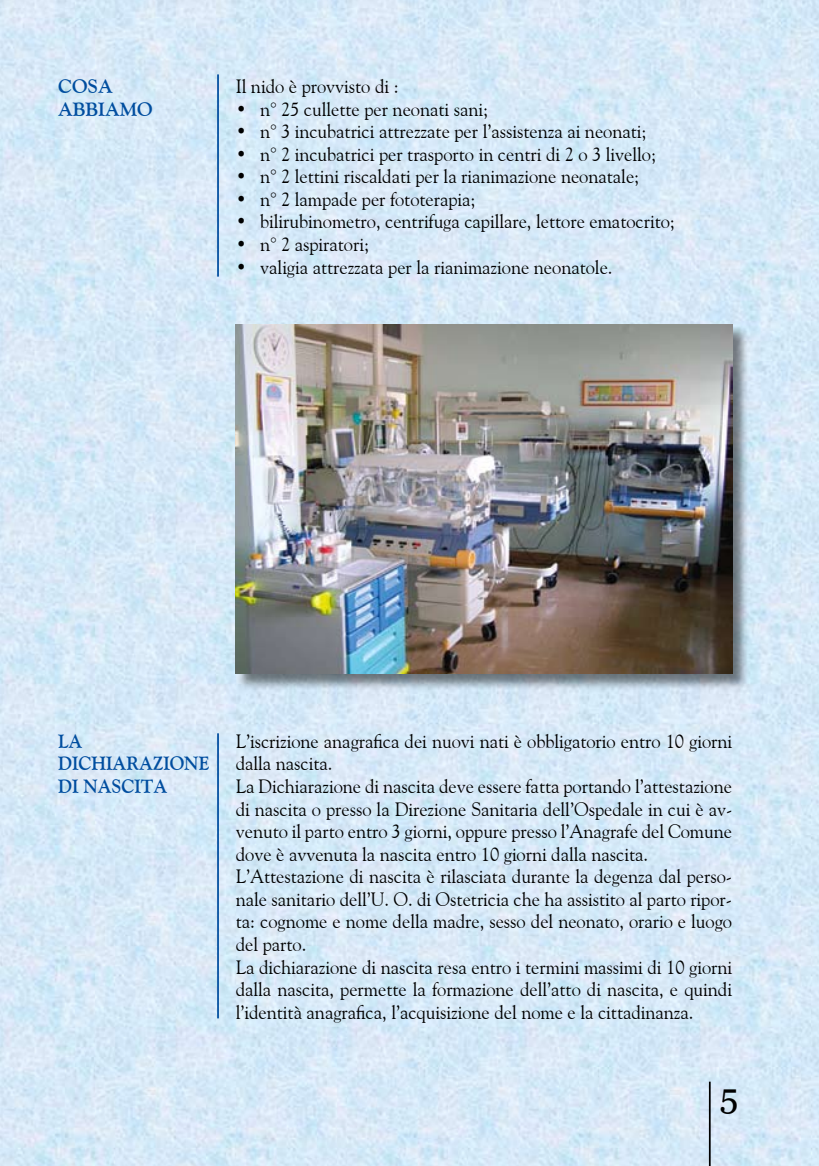
<style>
.page{position:relative;width:819px;height:1166px;background:#fff}
.page>*{position:absolute;margin:0;border:0;box-sizing:border-box;transform-origin:0 0}
.t1{font:35px "Georgia";color:#000}
.t2{font:19.25px/22.6px "Goudy Old Style BT";letter-spacing:-.005em;color:#000}
.t3{font:700 19.25px/22.6px "Goudy Old Style BT";color:#004d9f;scale:.94 1}
.t4{font:700 19.25px/22.6px "Goudy Old Style BT";color:#004d9f}
</style>
<div class="page">
<img style="left:0;top:0;width:819px;height:1166px">
<hr style="left:708px;top:1081px;width:2px;height:85px;background:#000">
<hr style="left:217px;top:74px;width:2px;height:203px;background:#004d9f">
<hr style="left:217px;top:733px;width:2px;height:285px;background:#004d9f">
<div style="left:236px;top:325px;width:520px;height:372px;background:#000;opacity:.5"></div>
<img style="left:236px;top:325px;width:496px;height:348px">
<p class="t4" style="left:58px;top:75px;width:96px">COSA<br>ABBIAMO</p>
<p class="t2" style="left:236px;top:75px;width:164px">Il nido è provvisto di :</p>
<p class="t2" style="left:236px;top:97px;width:254px">• n° 25 cullette per neonati sani;</p>
<p class="t2" style="left:236px;top:120px;width:412px">• n° 3 incubatrici attrezzate per l’assistenza ai neonati;</p>
<p class="t2" style="left:236px;top:142px;width:422px">• n° 2 incubatrici per trasporto in centri di 2 o 3 livello;</p>
<p class="t2" style="left:236px;top:165px;width:405px">• n° 2 lettini riscaldati per la rianimazione neonatale;</p>
<p class="t2" style="left:236px;top:188px;width:241px">• n° 2 lampade per fototerapia;</p>
<p class="t2" style="left:236px;top:210px;width:440px">• bilirubinometro, centrifuga capillare, lettore ematocrito;</p>
<p class="t2" style="left:236px;top:233px;width:135px">• n° 2 aspiratori;</p>
<p class="t2" style="left:236px;top:255px;width:378px">• valigia attrezzata per la rianimazione neonatole.</p>
<p class="t3" style="left:58px;top:729px;width:162px">LA<br>DICHIARAZIONE<br>DI NASCITA</p>
<p class="t2" style="left:236px;top:729px;width:498px">L’iscrizione anagrafica dei nuovi nati è obbligatorio entro 10 giorni dalla nascita.<br>La Dichiarazione di nascita deve essere fatta portando l’attestazione di nascita o presso la Direzione Sanitaria dell’Ospedale in cui è av&shy;venuto il parto entro 3 giorni, oppure presso l’Anagrafe del Comune dove è avvenuta la nascita entro 10 giorni dalla nascita.<br>L’Attestazione di nascita è rilasciata durante la degenza dal perso&shy;nale sanitario dell’U. O. di Ostetricia che ha assistito al parto ripor&shy;ta: cognome e nome della madre, sesso del neonato, orario e luogo del parto.<br>La dichiarazione di nascita resa entro i termini massimi di 10 giorni dalla nascita, permette la formazione dell’atto di nascita, e quindi l’identità anagrafica, l’acquisizione del nome e la cittadinanza.</p>
<h1 class="t1" style="left:719px;top:1076px;width:20px">5</h1>
</div>
